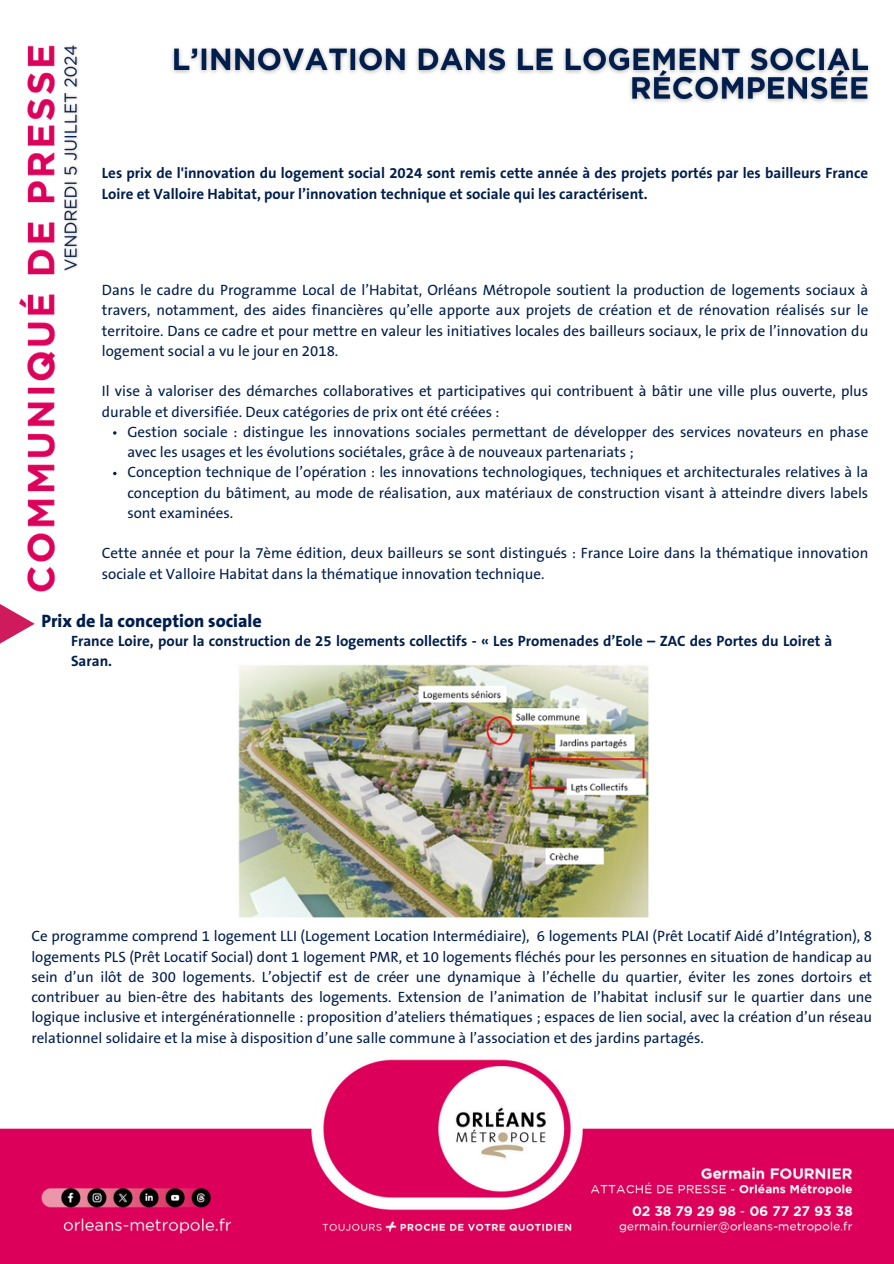
<style>
.page{position:relative;width:894px;height:1264px;background:#fff}
.page>*{position:absolute;margin:0;border:0;box-sizing:border-box;transform-origin:0 0}
.t1{font:800 18px "The Sans B W8";color:#001e4c}
.t2{font:15px/20.2px "The Sans B W5 Plain";color:#001e4c;text-align:justify}
.t3{font:700 15px/20.2px "The Sans B W7";color:#001e4c}
</style>
<div class="page">
<img style="left:0;top:45px;width:893px;height:1218px">
<svg style="left:0;top:604px;width:35px;height:39px"></svg>
<img style="left:234px;top:662px;width:425px;height:258px">
<img style="left:59px;top:45px;width:24px;height:231px">
<img style="left:165px;top:45px;width:711px;height:64px">
<h4 class="t3" style="left:102px;top:165px;width:767px">Les prix de l'innovation du logement social 2024 sont remis cette année à des projets portés par les bailleurs France<br>Loire et Valloire Habitat, pour l’innovation technique et sociale qui les caractérisent.</h4>
<p class="t2" style="left:102px;top:281px;width:767px">Dans le cadre du Programme Local de l’Habitat, Orléans Métropole soutient la production de logements sociaux à travers, notamment, des aides financières qu’elle apporte aux projets de création et de rénovation réalisés sur le territoire. Dans ce cadre et pour mettre en valeur les initiatives locales des bailleurs sociaux, le prix de l’innovation du logement social a vu le jour en 2018.</p>
<p class="t2" style="left:102px;top:382px;width:767px">Il vise à valoriser des démarches collaboratives et participatives qui contribuent à bâtir une ville plus ouverte, plus durable et diversifiée. Deux catégories de prix ont été créées :</p>
<h4 class="t2" style="left:127px;top:423px;width:742px">Gestion sociale : distingue les innovations sociales permettant de développer des services novateurs en phase avec les usages et les évolutions sociétales, grâce à de nouveaux partenariats ;</h4>
<h3 class="t2" style="left:127px;top:463px;width:742px">Conception technique de l’opération : les innovations technologiques, techniques et architecturales relatives à la conception du bâtiment, au mode de réalisation, aux matériaux de construction visant à atteindre divers labels sont examinées.</h3>
<h4 class="t2" style="left:102px;top:544px;width:767px">Cette année et pour la 7ème édition, deux bailleurs se sont distingués : France Loire dans la thématique innovation sociale et Valloire Habitat dans la thématique innovation technique.</h4>
<p class="t1" style="left:41px;top:614px;width:222px">Prix de la conception sociale</p>
<h4 class="t3" style="left:71px;top:632px;width:762px">France Loire, pour la construction de 25 logements collectifs - « Les Promenades d’Eole – ZAC des Portes du Loiret à<br>Saran.</h4>
<h4 class="t2" style="left:31px;top:927px;width:842px">Ce programme comprend 1 logement LLI (Logement Location Intermédiaire), 6 logements PLAI (Prêt Locatif Aidé d’Intégration), 8 logements PLS (Prêt Locatif Social) dont 1 logement PMR, et 10 logements fléchés pour les personnes en situation de handicap au sein d’un ilôt de 300 logements. L’objectif est de créer une dynamique à l’échelle du quartier, éviter les zones dortoirs et contribuer au bien-être des habitants des logements. Extension de l’animation de l’habitat inclusif sur le quartier dans une logique inclusive et intergénérationnelle : proposition d’ateliers thématiques ; espaces de lien social, avec la création d’un réseau relationnel solidaire et la mise à disposition d’une salle commune à l’association et des jardins partagés.</h4>
</div>
